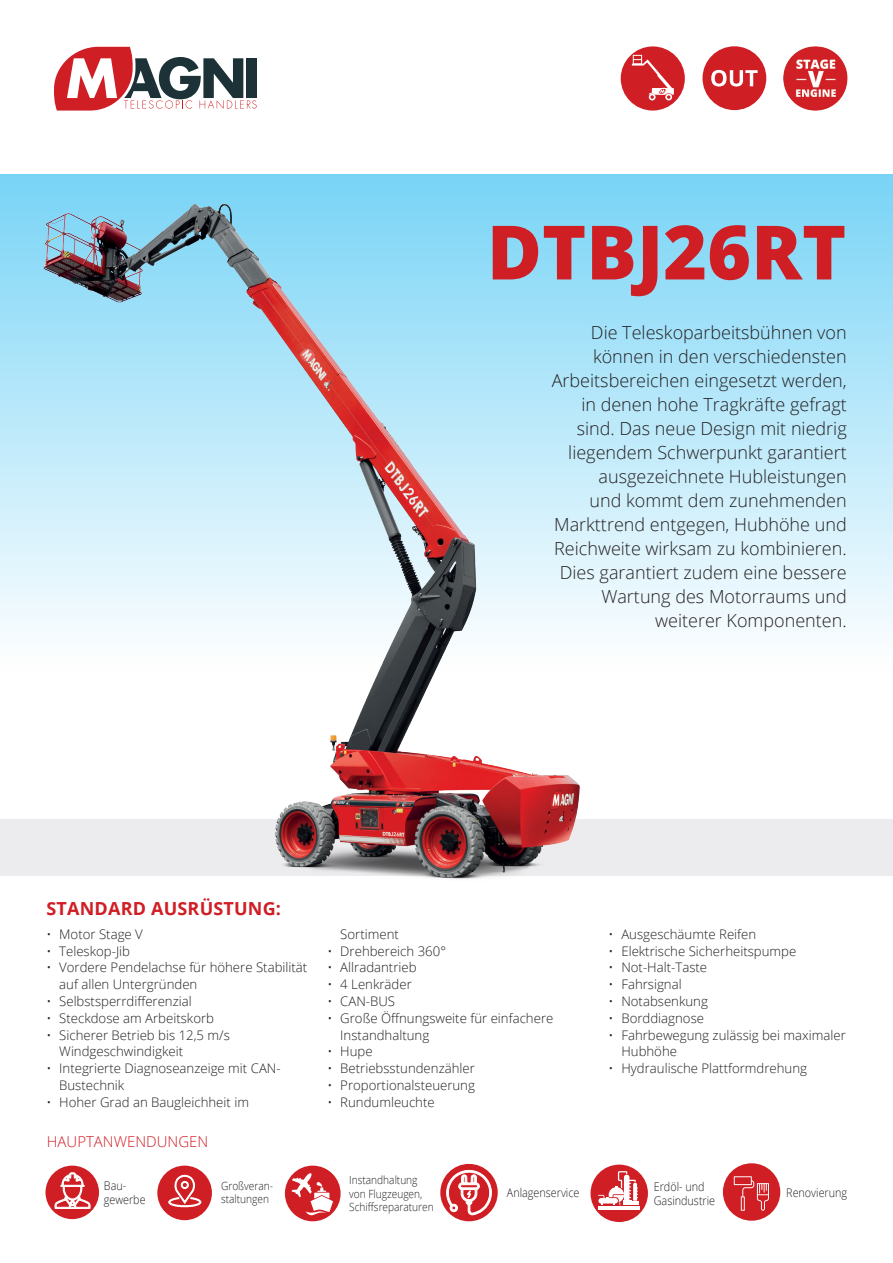
<style>
.page{position:relative;width:893px;height:1263px;background:#fff}
.page>*{position:absolute;margin:0;border:0;box-sizing:border-box;transform-origin:0 0}
.t1{font:800 75px "Open Sans";color:#d01e25}
.t2{font:300 18px/24px "Open Sans";color:#231f20;text-align:right}
.t3{font:700 18px "Open Sans";letter-spacing:.01em;color:#d01e25}
.t4{font:300 15px "Open Sans";color:#d01e25}
.t5{font:300 13.2px/16.8px "Open Sans";color:#231f20}
.t6{font:300 12px/14.4px "Open Sans";color:#231f20;scale:.9 1}
.t7{font:300 11.25px/13.5px "Open Sans";color:#231f20;scale:.9 1}
</style>
<div class="page">
<svg style="left:54px;top:47px;width:203px;height:64px"></svg>
<div style="left:0;top:174px;width:893px;height:702px;background:linear-gradient(to bottom,#7fd6f6,#fff)"></div>
<div style="left:0;top:819px;width:893px;height:57px;background:#ececee"></div>
<img style="left:0;top:181px;width:596px;height:699px">
<img style="left:784px;top:46px;width:64px;height:64px">
<div style="left:702px;top:46px;width:64px;height:64px;background:#d01e25;border-radius:50%"></div>
<svg style="left:711px;top:70px;width:47px;height:17px"></svg>
<div style="left:621px;top:46px;width:64px;height:65px;background:#d01e25;border-radius:50%"></div>
<div style="left:649px;top:94px;width:7px;height:6px;background:#fff;border-radius:50%"></div>
<div style="left:665px;top:94px;width:7px;height:6px;background:#fff;border-radius:50%"></div>
<svg style="left:632px;top:55px;width:41px;height:44px"></svg>
<div style="left:45px;top:1165px;width:54px;height:54px;background:#d01e25;border-radius:50%"></div>
<svg style="left:55px;top:1172px;width:35px;height:37px"></svg>
<div style="left:157px;top:1165px;width:55px;height:55px;background:#d01e25;border-radius:50%"></div>
<svg style="left:168px;top:1175px;width:34px;height:32px"></svg>
<div style="left:285px;top:1165px;width:56px;height:56px;background:#d01e25;border-radius:50%"></div>
<svg style="left:292px;top:1173px;width:41px;height:42px"></svg>
<div style="left:590px;top:1164px;width:58px;height:58px;background:#d01e25;border-radius:50%"></div>
<hr style="left:599px;top:1206px;width:41px;height:3px;background:#fff">
<svg style="left:598px;top:1171px;width:40px;height:34px"></svg>
<div style="left:723px;top:1163px;width:57px;height:58px;background:#d01e25;border-radius:50%"></div>
<svg style="left:734px;top:1176px;width:35px;height:35px"></svg>
<div style="left:440px;top:1164px;width:58px;height:57px;background:#d01e25;border-radius:50%"></div>
<svg style="left:447px;top:1169px;width:45px;height:46px"></svg>
<h1 class="t1" style="left:487px;top:195px;width:361px">DTBJ26RT</h1>
<p class="t2" style="left:552px;top:320px;width:296px">Die Teleskoparbeitsbühnen von können in den verschiedensten<br>Arbeitsbereichen eingesetzt werden, in denen hohe Tragkräfte gefragt sind. Das neue Design mit niedrig liegendem Schwerpunkt garantiert ausgezeichnete Hubleistungen<br>und kommt dem zunehmenden<br>Markttrend entgegen, Hubhöhe und<br>Reichweite wirksam zu kombinieren.<br>Dies garantiert zudem eine bessere<br>Wartung des Motorraums und weiterer Komponenten.</p>
<h2 class="t3" style="left:46px;top:895px;width:236px">STANDARD AUSRÜSTUNG:</h2>
<p class="t5" style="left:46px;top:925px;width:98px">• Motor Stage V</p>
<p class="t5" style="left:46px;top:942px;width:85px">• Teleskop-Jib</p>
<p class="t5" style="left:59px;top:959px;width:250px;text-indent:-13px">• Vordere Pendelachse für höhere Stabilität auf allen Untergründen</p>
<p class="t5" style="left:46px;top:992px;width:147px">• Selbstsperrdifferenzial</p>
<p class="t5" style="left:46px;top:1009px;width:169px">• Steckdose am Arbeitskorb</p>
<p class="t5" style="left:59px;top:1026px;width:172px;text-indent:-13px">• Sicherer Betrieb bis 12,5 m/s<br>Windgeschwindigkeit</p>
<p class="t5" style="left:59px;top:1060px;width:223px;text-indent:-13px">• Integrierte Diagnoseanzeige mit CAN-<br>Bustechnik</p>
<p class="t5" style="left:46px;top:1093px;width:204px">• Hoher Grad an Baugleichheit im</p>
<p class="t5" style="left:340px;top:925px;width:60px">Sortiment</p>
<p class="t5" style="left:328px;top:942px;width:120px">• Drehbereich 360°</p>
<p class="t5" style="left:328px;top:959px;width:91px">• Allradantrieb</p>
<p class="t5" style="left:328px;top:976px;width:86px">• 4 Lenkräder</p>
<p class="t5" style="left:328px;top:992px;width:69px">• CAN-BUS</p>
<p class="t5" style="left:340px;top:1009px;width:215px;text-indent:-13px">• Große Öffnungsweite für einfachere<br>Instandhaltung</p>
<p class="t5" style="left:328px;top:1043px;width:47px">• Hupe</p>
<p class="t5" style="left:328px;top:1060px;width:149px">• Betriebsstundenzähler</p>
<p class="t5" style="left:328px;top:1076px;width:149px">• Proportionalsteuerung</p>
<p class="t5" style="left:328px;top:1093px;width:109px">• Rundumleuchte</p>
<p class="t5" style="left:609px;top:925px;width:149px">• Ausgeschäumte Reifen</p>
<p class="t5" style="left:609px;top:942px;width:189px">• Elektrische Sicherheitspumpe</p>
<p class="t5" style="left:609px;top:959px;width:100px">• Not-Halt-Taste</p>
<p class="t5" style="left:609px;top:976px;width:75px">• Fahrsignal</p>
<p class="t5" style="left:609px;top:992px;width:101px">• Notabsenkung</p>
<p class="t5" style="left:609px;top:1009px;width:97px">• Borddiagnose</p>
<p class="t5" style="left:621px;top:1026px;width:226px;text-indent:-13px">• Fahrbewegung zulässig bei maximaler<br>Hubhöhe</p>
<p class="t5" style="left:609px;top:1060px;width:200px">• Hydraulische Plattformdrehung</p>
<p class="t4" style="left:47px;top:1131px;width:163px">HAUPTANWENDUNGEN</p>
<p class="t6" style="left:104px;top:1178px;width:48px">Bau&shy;gewerbe</p>
<p class="t7" style="left:221px;top:1178px;width:59px">Großveran&shy;staltungen</p>
<p class="t7" style="left:349px;top:1173px;width:95px">Instandhaltung von Flugzeugen,<br>Schiffsreparaturen</p>
<p class="t6" style="left:654px;top:1179px;width:70px">Erdöl- und<br>Gasindustrie</p>
<p class="t6" style="left:507px;top:1185px;width:82px">Anlagenservice</p>
<p class="t6" style="left:786px;top:1185px;width:69px">Renovierung</p>
</div>
